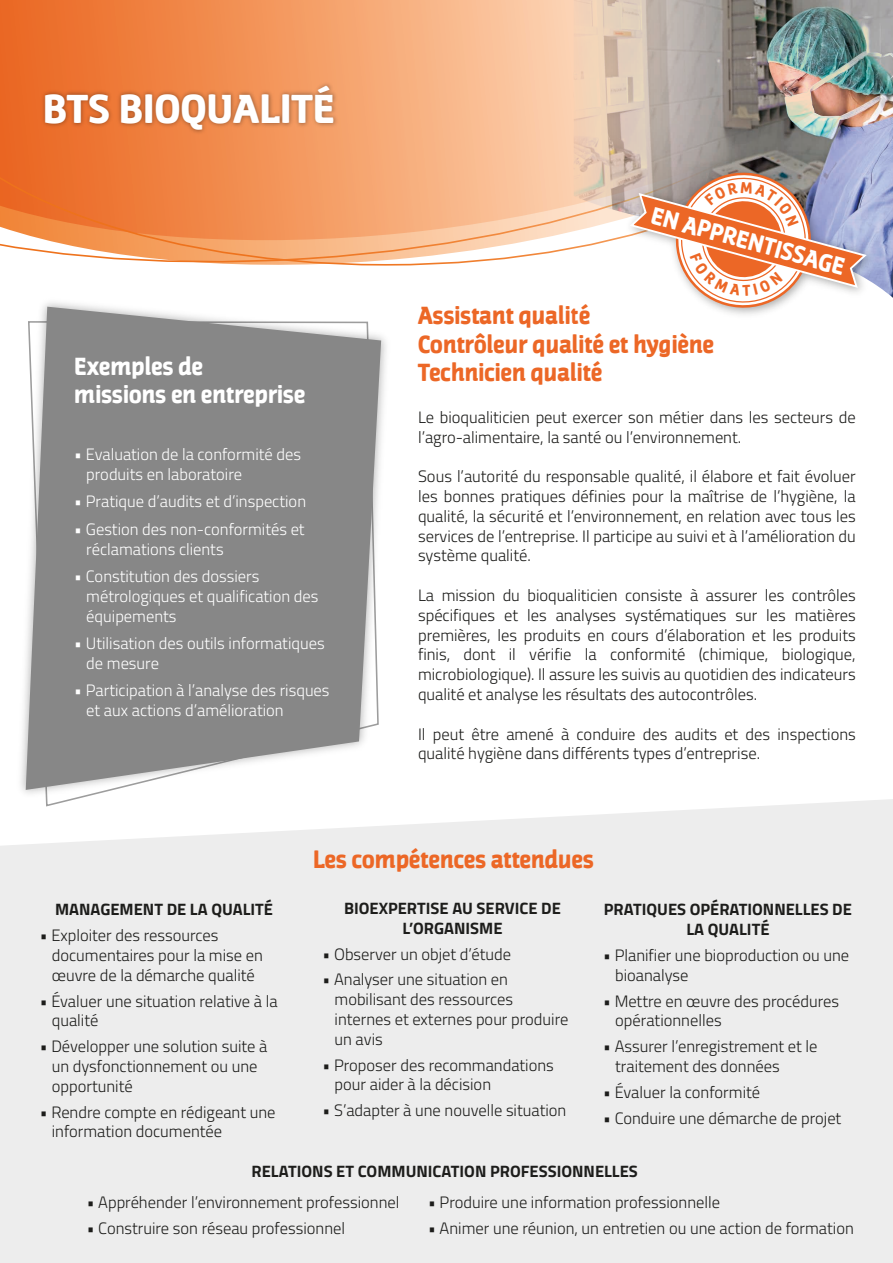
<style>
.page{position:relative;width:893px;height:1263px;background:#fff}
.page>*{position:absolute;margin:0;border:0;box-sizing:border-box;transform-origin:0 0}
.t1{font:700 39.15px "Jaures";color:#fff;scale:1.07 1}
.t2{font:700 24px/28.8px "Jaures";color:#ec6726}
.t3{font:700 24px/28.8px "Jaures";color:#fff}
.t4{font:700 23.55px "Jaures";color:#fff}
.t5{font:300 16.5px/19.8px "Titillium Web";color:#1d1d1b}
.t6{font:300 16.5px/19.8px "Titillium Web";color:#fff}
.t7{font:700 16.5px/19.8px "Titillium Web";color:#1d1d1b;text-align:center}
</style>
<div class="page">
<svg style="left:0;top:0;width:574px;height:266px;background:#f4a26f"></svg>
<div style="left:0;top:799px;width:893px;height:464px;background:#ededed"></div>
<img style="left:36px;top:79px;width:314px;height:60px">
<img style="left:13px;top:302px;width:381px;height:501px">
<svg style="left:26px;top:307px;width:355px;height:483px;background:#959595"></svg>
<img style="left:574px;top:0;width:319px;height:298px">
<img style="left:619px;top:158px;width:263px;height:157px">
<svg style="left:628px;top:167px;width:241px;height:147px"></svg>
<h1 class="t1" style="left:43px;top:86px;width:274px">BTS BIOQUALITÉ</h1>
<h2 class="t3" style="left:74px;top:351px;width:233px">Exemples de<br>missions en entreprise</h2>
<p class="t6" style="left:86px;top:444px;width:216px;text-indent:-12px">• Evaluation de la conformité des produits en laboratoire</p>
<p class="t6" style="left:74px;top:491px;width:233px">• Pratique d’audits et d’inspection</p>
<p class="t6" style="left:86px;top:518px;width:220px;text-indent:-12px">• Gestion des non-conformités et réclamations clients</p>
<p class="t6" style="left:86px;top:565px;width:234px;text-indent:-12px">• Constitution des dossiers métrologiques et qualification des équipements</p>
<p class="t6" style="left:86px;top:632px;width:240px;text-indent:-12px">• Utilisation des outils informatiques de mesure</p>
<p class="t6" style="left:86px;top:679px;width:245px;text-indent:-12px">• Participation à l’analyse des risques et aux actions d’amélioration</p>
<h3 class="t4" style="left:655px;top:202px;width:201px;rotate:15deg">EN APPRENTISSAGE</h3>
<h2 class="t2" style="left:418px;top:301px;width:298px">Assistant qualité<br>Contrôleur qualité et hygiène<br>Technicien qualité</h2>
<p class="t5" style="left:418px;top:406px;width:439px">Le bioqualiticien peut exercer son métier dans les secteurs de l’agro-alimentaire, la santé ou l’environnement.</p>
<p class="t5" style="left:418px;top:466px;width:439px;text-align:justify">Sous l’autorité du responsable qualité, il élabore et fait évoluer les bonnes pratiques définies pour la maîtrise de l’hygiène, la qualité, la sécurité et l’environnement, en relation avec tous les services de l’entreprise. Il participe au suivi et à l’amélioration du système qualité.</p>
<p class="t5" style="left:418px;top:584px;width:439px;text-align:justify">La mission du bioqualiticien consiste à assurer les contrôles spécifiques et les analyses systématiques sur les matières premières, les produits en cours d’élaboration et les produits finis, dont il vérifie la conformité (chimique, biologique, microbiologique). Il assure les suivis au quotidien des indicateurs qualité et analyse les résultats des autocontrôles.</p>
<p class="t5" style="left:418px;top:723px;width:439px">Il peut être amené à conduire des audits et des inspections qualité hygiène dans différents types d’entreprise.</p>
<p class="t7" style="left:55px;top:899px;width:219px">MANAGEMENT DE LA QUALITÉ</p>
<p class="t5" style="left:52px;top:925px;width:213px;text-indent:-12px">• Exploiter des ressources documentaires pour la mise en œuvre de la démarche qualité</p>
<p class="t5" style="left:52px;top:990px;width:227px;text-indent:-12px">• Évaluer une situation relative à la qualité</p>
<p class="t5" style="left:52px;top:1036px;width:217px;text-indent:-12px">• Développer une solution suite à un dysfonctionnement ou une opportunité</p>
<p class="t5" style="left:52px;top:1101px;width:225px;text-indent:-12px">• Rendre compte en rédigeant une information documentée</p>
<h2 class="t2" style="left:313px;top:845px;width:282px">Les compétences attendues</h2>
<p class="t7" style="left:344px;top:897px;width:218px">BIOEXPERTISE AU SERVICE DE<br>L’ORGANISME</p>
<p class="t5" style="left:323px;top:943px;width:190px">• Observer un objet d’étude</p>
<p class="t5" style="left:335px;top:969px;width:235px;text-indent:-12px">• Analyser une situation en mobilisant des ressources internes et externes pour produire un avis</p>
<p class="t5" style="left:335px;top:1054px;width:221px;text-indent:-12px">• Proposer des recommandations pour aider à la décision</p>
<p class="t5" style="left:323px;top:1100px;width:245px">• S’adapter à une nouvelle situation</p>
<p class="t7" style="left:604px;top:899px;width:250px">PRATIQUES OPÉRATIONNELLES DE<br>LA QUALITÉ</p>
<p class="t5" style="left:615px;top:944px;width:236px;text-indent:-12px">• Planifier une bioproduction ou une bioanalyse</p>
<p class="t5" style="left:615px;top:990px;width:226px;text-indent:-12px">• Mettre en œuvre des procédures opérationnelles</p>
<p class="t5" style="left:615px;top:1036px;width:204px;text-indent:-12px">• Assurer l’enregistrement et le traitement des données</p>
<p class="t5" style="left:603px;top:1081px;width:158px">• Évaluer la conformité</p>
<p class="t5" style="left:603px;top:1107px;width:240px">• Conduire une démarche de projet</p>
<p class="t7" style="left:252px;top:1161px;width:388px">RELATIONS ET COMMUNICATION PROFESSIONNELLES</p>
<p class="t5" style="left:87px;top:1191px;width:314px">• Appréhender l’environnement professionnel</p>
<p class="t5" style="left:87px;top:1217px;width:260px">• Construire son réseau professionnel</p>
<p class="t5" style="left:428px;top:1191px;width:294px">• Produire une information professionnelle</p>
<p class="t5" style="left:428px;top:1217px;width:427px">• Animer une réunion, un entretien ou une action de formation</p>
</div>
